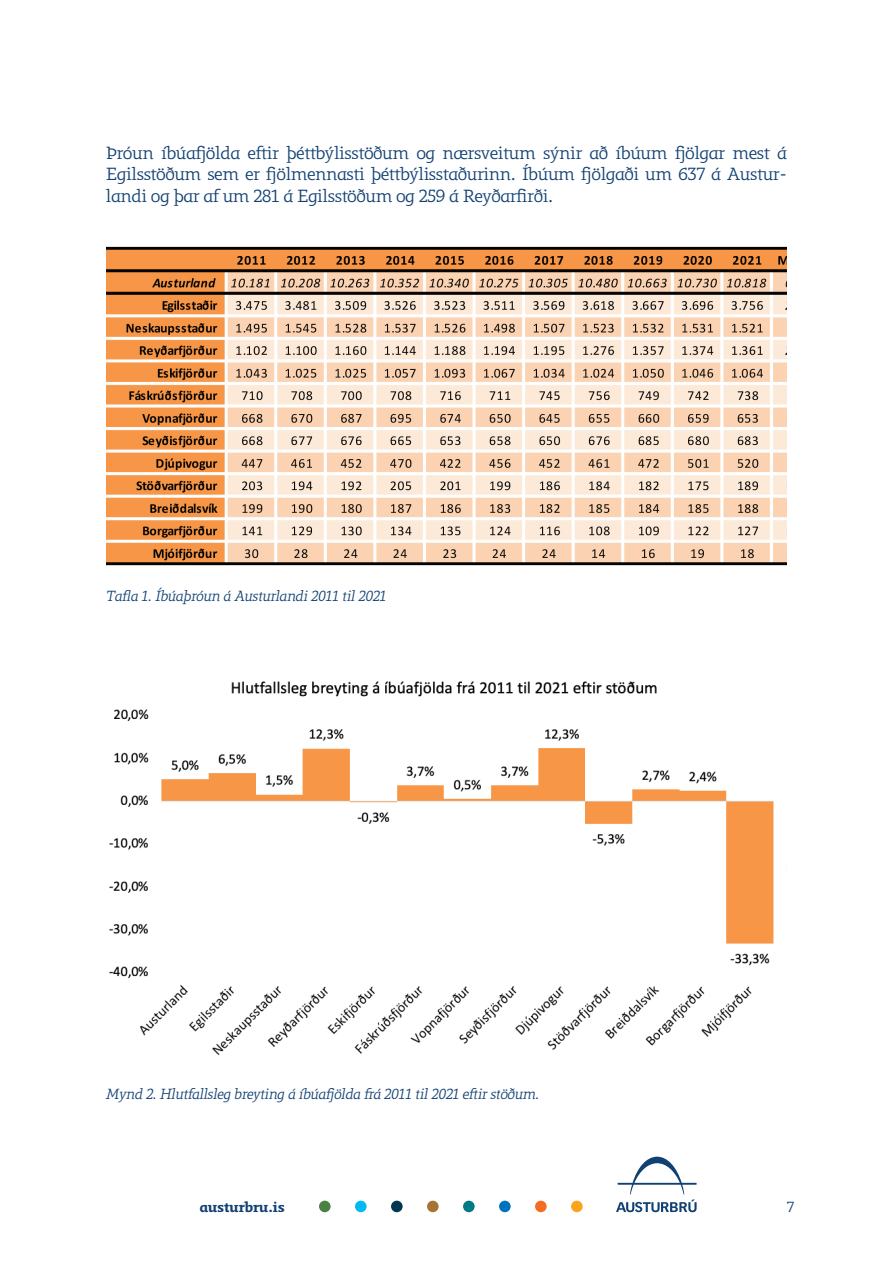
<style>
.page{position:relative;width:893px;height:1263px;background:#fff}
.page>*{position:absolute;margin:0;border:0;box-sizing:border-box;transform-origin:0 0}
.t1{font:18px/21.6px "Regime Pipar B";color:#114073;text-align:justify}
.t2{font:italic 15px "Regime Pipar B";color:#114073}
.t3{font:15px "Regime Pipar B";color:#114073}
.t4{font:500 14.55px "Regime Pipar B";color:#114073}
</style>
<div class="page">
<svg style="left:616px;top:1157px;width:81px;height:55px"></svg>
<svg style="left:319px;top:1201px;width:12px;height:11px"></svg>
<svg style="left:355px;top:1201px;width:12px;height:11px"></svg>
<div style="left:391px;top:1201px;width:12px;height:11px;background:#013651;border-radius:50%"></div>
<svg style="left:427px;top:1201px;width:12px;height:11px"></svg>
<div style="left:463px;top:1201px;width:12px;height:11px;background:#007a84;border-radius:50%"></div>
<svg style="left:499px;top:1201px;width:12px;height:11px"></svg>
<svg style="left:535px;top:1201px;width:12px;height:11px"></svg>
<svg style="left:571px;top:1201px;width:12px;height:11px"></svg>
<img style="left:106px;top:246px;width:681px;height:320px">
<img style="left:109px;top:681px;width:665px;height:375px">
<p class="t1" style="left:106px;top:142px;width:682px">Þróun íbúafjölda eftir þéttbýlisstöðum og nærsveitum sýnir að íbúum fjölgar mest á Egilsstöðum sem er fjölmennasti þéttbýlisstaðurinn. Íbúum fjölgaði um 637 á Austur&shy;landi og þar af um 281 á Egilsstöðum og 259 á Reyðarfirði.</p>
<p class="t2" style="left:107px;top:587px;width:282px">Tafla 1. Íbúaþróun á Austurlandi 2011 til 2021</p>
<p class="t2" style="left:107px;top:1085px;width:435px">Mynd 2. Hlutfallsleg breyting á íbúafjölda frá 2011 til 2021 eftir stöðum.</p>
<p class="t4" style="left:200px;top:1199px;width:87px">austurbru.is</p>
<p class="t3" style="left:787px;top:1198px;width:9px">7</p>
</div>
